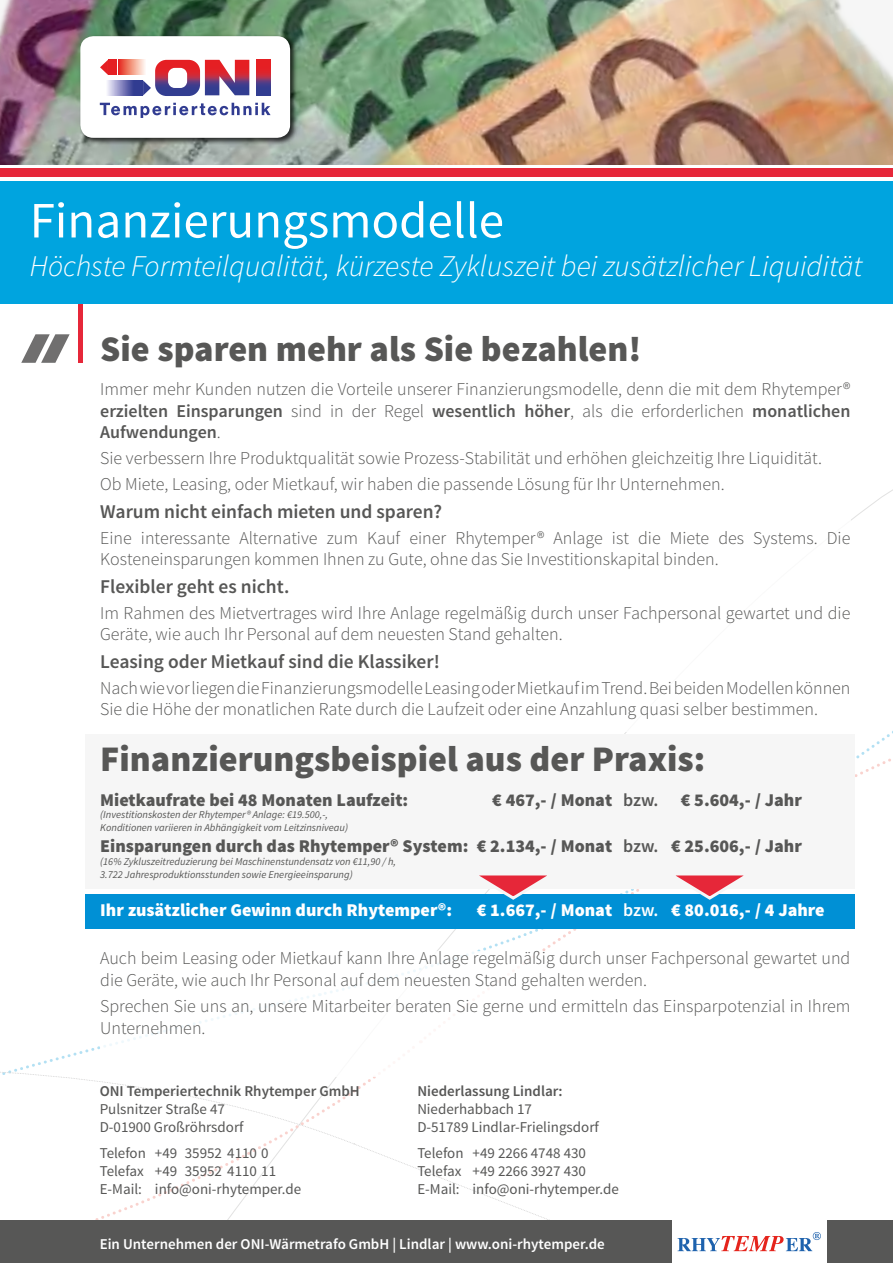
<style>
.page{position:relative;width:893px;height:1263px;background:#fff}
.page>*{position:absolute;margin:0;border:0;box-sizing:border-box;transform-origin:0 0}
.t1{font:51px "Source Sans Pro";color:#fff}
.t2{font:900 36px "Source Sans Pro";color:#575756}
.t3{font:italic 300 30px "Source Sans Pro";color:#fff}
.t4{font:600 19.5px "Source Sans Pro";color:#575756}
.t5{font:300 18px/21.6px "Source Sans Pro";color:#575756}
.t6{font:900 18px "Source Sans Pro";color:#575756}
.t7{font:900 18px "Source Sans Pro";color:#fff}
.t8{font:15px/18px "Source Sans Pro";color:#575756}
.t9{font:600 15px "Source Sans Pro";color:#fff}
.t10{font:600 15px "Source Sans Pro";color:#575756}
.t11{font:italic 10.5px/12.6px "Source Sans Pro";color:#575756}
.s1{font-weight:600}
</style>
<div class="page">
<svg style="left:851px;top:504px;width:42px;height:268px"></svg>
<div style="left:85px;top:734px;width:770px;height:155px;background:#f6f6f6"></div>
<div style="left:85px;top:894px;width:770px;height:35px;background:#0090d5"></div>
<hr style="left:78px;top:218px;width:4px;height:145px;background:#e62739">
<svg style="left:21px;top:334px;width:49px;height:29px"></svg>
<img style="left:0;top:0;width:893px;height:164px">
<div style="left:0;top:1220px;width:893px;height:43px;background:#575756"></div>
<div style="left:0;top:168px;width:893px;height:9px;background:#e62739"></div>
<div style="left:79px;top:35px;width:218px;height:110px;background:#000;opacity:.75"></div>
<div style="left:80px;top:36px;width:210px;height:102px;background:#fff;border-radius:13px"></div>
<svg style="left:100px;top:60px;width:17px;height:15px"></svg>
<svg style="left:118px;top:60px;width:16px;height:15px"></svg>
<div style="left:105px;top:80px;width:28px;height:16px;background:linear-gradient(to right,#fffdff,#3e4398)"></div>
<svg style="left:256px;top:60px;width:15px;height:35px"></svg>
<svg style="left:134px;top:60px;width:115px;height:36px"></svg>
<svg style="left:100px;top:103px;width:171px;height:15px"></svg>
<div style="left:672px;top:1220px;width:154px;height:43px;background:#fff"></div>
<svg style="left:0;top:1057px;width:821px;height:195px"></svg>
<div style="left:0;top:181px;width:893px;height:122px;background:#00a4df"></div>
<svg style="left:479px;top:875px;width:68px;height:25px"></svg>
<svg style="left:675px;top:875px;width:69px;height:25px"></svg>
<h1 class="t1" style="left:30px;top:189px;width:476px">Finanzierungsmodelle</h1>
<h3 class="t3" style="left:30px;top:248px;width:834px">Höchste Formteilqualität, kürzeste Zykluszeit bei zusätzlicher Liquidität</h3>
<h2 class="t2" style="left:100px;top:325px;width:543px">Sie sparen mehr als Sie bezahlen!</h2>
<p class="t5" style="left:100px;top:378px;width:752px;text-align:justify">Immer mehr Kunden nutzen die Vorteile unserer Finanzierungsmodelle, denn die mit dem Rhytemper® <span class="s1">erzielten Einsparungen</span> sind in der Regel <span class="s1">wesentlich höher</span>, als die erforderlichen <span class="s1">monatlichen Aufwendungen</span>.</p>
<p class="t5" style="left:100px;top:445px;width:723px;line-height:25.8px">Sie verbessern Ihre Produktqualität sowie Prozess-Stabilität und erhöhen gleichzeitig Ihre Liquidität.<br>Ob Miete, Leasing, oder Mietkauf, wir haben die passende Lösung für Ihr Unternehmen.</p>
<p class="t4" style="left:100px;top:499px;width:343px">Warum nicht einfach mieten und sparen?</p>
<p class="t5" style="left:100px;top:527px;width:752px">Eine interessante Alternative zum Kauf einer Rhytemper® Anlage ist die Miete des Systems. Die<br>Kosteneinsparungen kommen Ihnen zu Gute, ohne das Sie Investitionskapital binden.</p>
<p class="t4" style="left:100px;top:574px;width:191px">Flexibler geht es nicht.</p>
<p class="t5" style="left:100px;top:602px;width:752px">Im Rahmen des Mietvertrages wird Ihre Anlage regelmäßig durch unser Fachpersonal gewartet und die<br>Geräte, wie auch Ihr Personal auf dem neuesten Stand gehalten.</p>
<p class="t4" style="left:100px;top:649px;width:341px">Leasing oder Mietkauf sind die Klassiker!</p>
<p class="t5" style="left:100px;top:677px;width:752px">Nach wie vor liegen die Finanzierungsmodelle Leasing oder Mietkauf im Trend. Bei beiden Modellen können<br>Sie die Höhe der monatlichen Rate durch die Laufzeit oder eine Anzahlung quasi selber bestimmen.</p>
<h2 class="t2" style="left:100px;top:736px;width:607px">Finanzierungsbeispiel aus der Praxis:</h2>
<p class="t6" style="left:100px;top:788px;width:310px">Mietkaufrate bei 48 Monaten Laufzeit:</p>
<p class="t6" style="left:492px;top:788px;width:311px">€ 467,- / Monat <span class="s1">bzw.</span> € 5.604,- / Jahr</p>
<p class="t11" style="left:100px;top:808px;width:249px">(Investitionskosten der Rhytemper® Anlage: €19.500,-,<br>Konditionen variieren in Abhängigkeit vom Leitzinsniveau)</p>
<p class="t6" style="left:100px;top:835px;width:703px">Einsparungen durch das Rhytemper® System: € 2.134,- / Monat <span class="s1">bzw.</span> € 25.606,- / Jahr</p>
<p class="t11" style="left:100px;top:855px;width:297px">(16% Zykluszeitreduzierung bei Maschinenstundensatz von €11,90 / h,<br>3.722 Jahresproduktionsstunden sowie Energieeinsparung)</p>
<p class="t7" style="left:100px;top:898px;width:354px">Ihr zusätzlicher Gewinn durch Rhytemper®:</p>
<p class="t7" style="left:477px;top:898px;width:350px">€ 1.667,- / Monat <span class="s1">bzw.</span> € 80.016,- / 4 Jahre</p>
<p class="t5" style="left:100px;top:948px;width:752px">Auch beim Leasing oder Mietkauf kann Ihre Anlage regelmäßig durch unser Fachpersonal gewartet und die Geräte, wie auch Ihr Personal auf dem neuesten Stand gehalten werden.</p>
<p class="t5" style="left:100px;top:995px;width:752px">Sprechen Sie uns an, unsere Mitarbeiter beraten Sie gerne und ermitteln das Einsparpotenzial in Ihrem<br>Unternehmen.</p>
<p class="t10" style="left:100px;top:1081px;width:261px">ONI Temperiertechnik Rhytemper GmbH</p>
<p class="t8" style="left:100px;top:1100px;width:145px">Pulsnitzer Straße 47<br>D-01900 Großröhrsdorf</p>
<p class="t8" style="left:100px;top:1144px;width:203px">Telefon +49 35952 4110 0<br>Telefax +49 35952 4110 11<br>E-Mail: info@oni-rhytemper.de</p>
<p class="t10" style="left:417px;top:1081px;width:147px">Niederlassung Lindlar:</p>
<p class="t8" style="left:417px;top:1100px;width:183px">Niederhabbach 17<br>D-51789 Lindlar-Frielingsdorf</p>
<p class="t8" style="left:417px;top:1144px;width:203px">Telefon +49 2266 4748 430<br>Telefax +49 2266 3927 430<br>E-Mail: info@oni-rhytemper.de</p>
<p class="t9" style="left:100px;top:1234px;width:507px">Ein Unternehmen der ONI-Wärmetrafo GmbH | Lindlar | www.oni-rhytemper.de</p>
</div>
